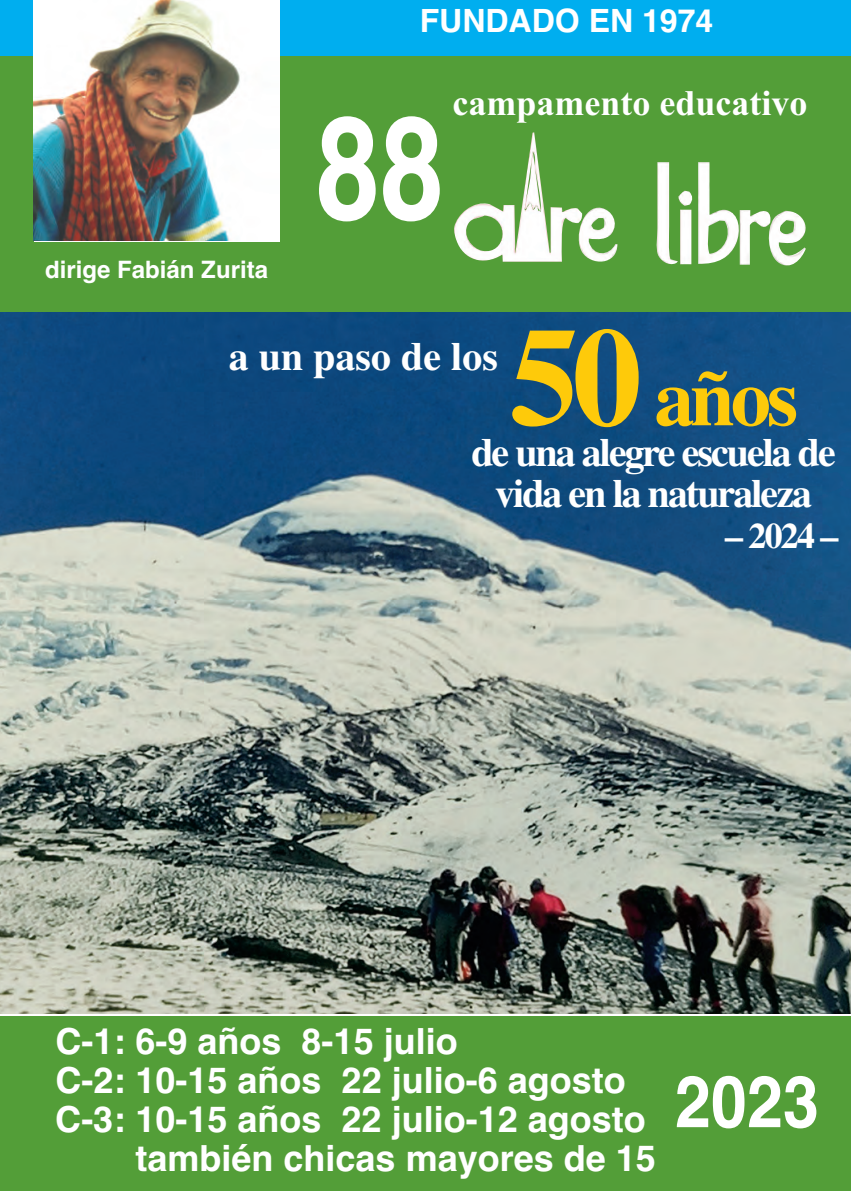
<style>
.page{position:relative;width:851px;height:1191px;background:#fff}
.page>*{position:absolute;margin:0;border:0;box-sizing:border-box;transform-origin:0 0}
.t1{font:700 144px "Helvetica";color:#fff;scale:.8 1}
.t2{font:700 80px "Times";color:#feca0a}
.t3{font:700 72px "Helvetica";color:#fff;scale:.9 1}
.t4{font:700 40px/40.8px "Times";letter-spacing:-.05em;color:#fff;text-align:center}
.t5{font:700 40px "Times";color:#fff}
.t6{font:700 36px "Helvetica";color:#fff}
.t7{font:700 36px "Times New Roman";color:#fff}
.t8{font:700 36px "Times";color:#fff}
.t9{font:700 32px "Helvetica";color:#fff}
.t10{font:700 24px "Helvetica";color:#fff}
.s1{font-size:140px}
</style>
<div class="page">
<div style="left:0;top:0;width:850px;height:57px;background:#00aeef"></div>
<img style="left:0;top:312px;width:850px;height:701px">
<div style="left:0;top:57px;width:850px;height:255px;background:#539e38"></div>
<img style="left:34px;top:0;width:245px;height:241px">
<img style="left:454px;top:132px;width:352px;height:134px">
<div style="left:0;top:1016px;width:850px;height:175px;background:#539e38"></div>
<p class="t9" style="left:419px;top:2px;width:295px">FUNDADO EN 1974</p>
<p class="t10" style="left:45px;top:255px;width:224px">dirige Fabián Zurita</p>
<h1 class="t1" style="left:316px;top:85px;width:162px">88</h1>
<p class="t7" style="left:452px;top:82px;width:356px">campamento educativo</p>
<h2 class="t2" style="left:509px;top:351px;width:290px"><span class="s1">50</span> años</h2>
<p class="t4" style="left:471px;top:432px;width:366px">de una alegre escuela de vida en la naturaleza</p>
<p class="t8" style="left:725px;top:514px;width:115px">– 2024 –</p>
<p class="t5" style="left:229px;top:333px;width:270px">a un paso de los</p>
<p class="t6" style="left:55px;top:1020px;width:404px">C-1: 6-9 años 8-15 julio</p>
<p class="t6" style="left:55px;top:1059px;width:572px">C-2: 10-15 años 22 julio-6 agosto</p>
<p class="t6" style="left:55px;top:1098px;width:592px">C-3: 10-15 años 22 julio-12 agosto</p>
<p class="t6" style="left:135px;top:1137px;width:522px">también chicas mayores de 15</p>
<h3 class="t3" style="left:674px;top:1060px;width:162px">2023</h3>
</div>
